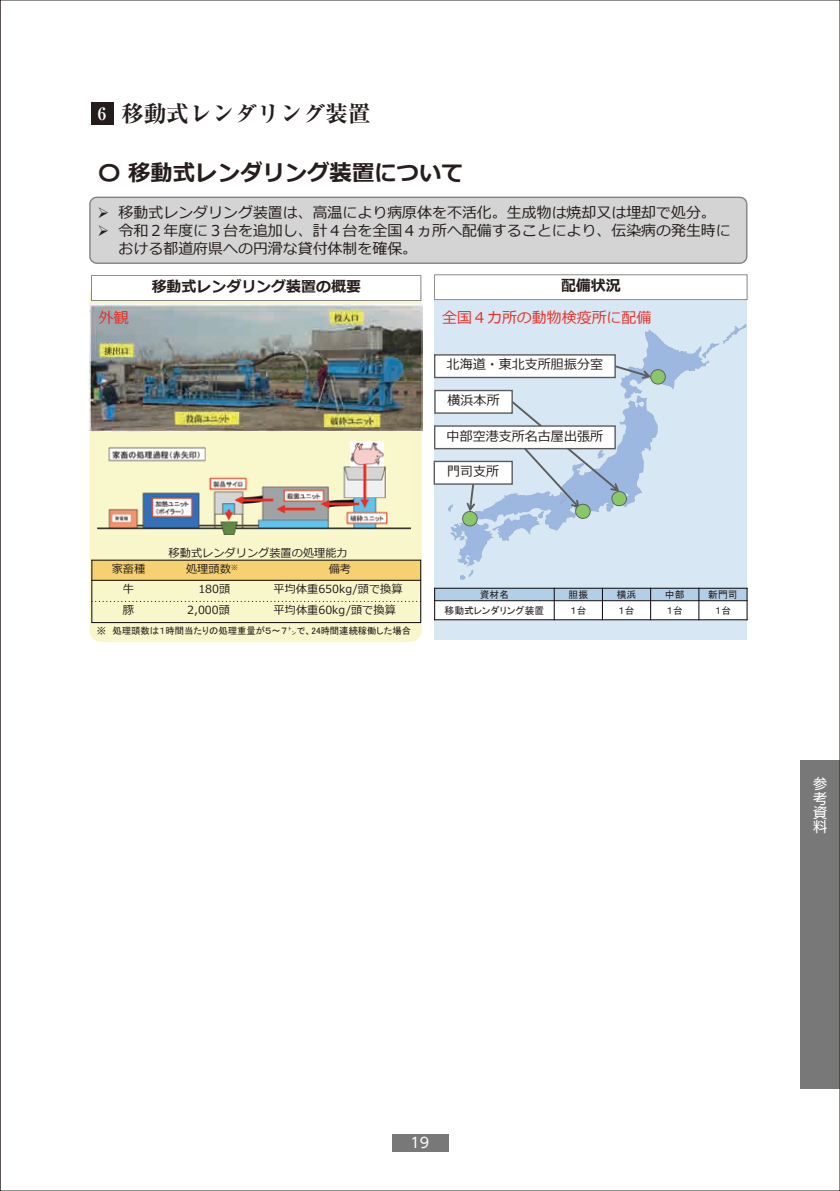
<style>
.page{position:relative;width:840px;height:1191px;background:#fff}
.page>*{position:absolute;margin:0;border:0;box-sizing:border-box;transform-origin:0 0}
.t1{font:700 expanded 22.6px "Ryumin Pro";color:#251c1c}
.t2{font:700 22.4px "Meiryo";color:#261d1c}
.t3{font:15px/17.8px "Meiryo";color:#261d1c}
.t4{font:700 15px "Meiryo";color:#261d1c}
.t5{font:15px "Meiryo";color:#e93026}
.t6{font:14.2px/14.2px "UD Shin Go Pr 6";color:#fff;text-align:justify}
.t7{font:13px "Meiryo";color:#261d1c}
.t8{font:11.2px "Meiryo";color:#261d1c}
.t9{font:9.8px "MS P Gothic";color:#261d1c}
.t10{font:9.4px "MS P Gothic";color:#261d1c}
.s1{font-family:"Ryumin Pr 6";font-stretch:normal;font-size:17px;color:#fff}
</style>
<div class="page">
<div style="left:391px;top:1134px;width:57px;height:17px;background:#787879"></div>
<div style="left:799px;top:760px;width:40px;height:329px;background:#787879"></div>
<div style="left:91px;top:102px;width:22px;height:23px;background:#251c1c"></div>
<div style="left:89px;top:197px;width:658px;height:67px;background:#d4d4d4"></div>
<div style="left:89px;top:282px;width:332px;height:360px;background:#f8f7cb;border-radius:12px"></div>
<div style="left:434px;top:298px;width:312px;height:342px;background:#d7e7f3"></div>
<svg style="left:434px;top:274px;width:313px;height:26px"></svg>
<div style="left:434px;top:588px;width:312px;height:12px;background:#b1cfe7"></div>
<div style="left:434px;top:600px;width:312px;height:20px;background:#fff"></div>
<hr style="left:553px;top:588px;width:1px;height:32px;background:#0b070b">
<hr style="left:601px;top:588px;width:1px;height:32px;background:#0b070b">
<hr style="left:649px;top:588px;width:1px;height:32px;background:#0b070b">
<hr style="left:698px;top:588px;width:1px;height:32px;background:#0b070b">
<hr style="left:434px;top:600px;width:313px;height:1px;background:#0b070b">
<hr style="left:434px;top:588px;width:1px;height:32px;background:#0b070b">
<hr style="left:746px;top:588px;width:1px;height:32px;background:#0b070b">
<hr style="left:434px;top:588px;width:313px;height:1px;background:#0b070b">
<hr style="left:434px;top:619px;width:313px;height:1px;background:#0b070b">
<img style="left:90px;top:305px;width:332px;height:127px">
<svg style="left:91px;top:275px;width:330px;height:26px"></svg>
<div style="left:92px;top:560px;width:328px;height:20px;background:#f6d171"></div>
<hr style="left:91px;top:580px;width:330px;height:1px;background:#0b070b">
<svg style="left:92px;top:601px;width:328px;height:1px"></svg>
<hr style="left:91px;top:560px;width:1px;height:63px;background:#0b070b">
<hr style="left:420px;top:560px;width:1px;height:63px;background:#0b070b">
<hr style="left:91px;top:560px;width:330px;height:1px;background:#0b070b">
<hr style="left:91px;top:622px;width:330px;height:1px;background:#0b070b">
<img style="left:98px;top:442px;width:312px;height:92px">
<svg style="left:433px;top:324px;width:312px;height:255px"></svg>
<h1 class="t1" style="left:98px;top:96px;width:274px"><span class="s1">6</span> 移動式レンダリング装置</h1>
<h2 class="t2" style="left:98px;top:157px;width:367px">〇移動式レンダリング装置について</h2>
<p class="t3" style="left:98px;top:205px;width:619px">➢ 移動式レンダリング装置は、⾼温により病原体を不活化。⽣成物は焼却⼜は埋却で処分。</p>
<p class="t3" style="left:118px;top:222px;width:613px;text-indent:-21px">➢ 令和２年度に３台を追加し、計４台を全国４ヵ所へ配備することにより、伝染病の発⽣時における都道府県への円滑な貸付体制を確保。</p>
<p class="t5" style="left:99px;top:307px;width:31px">外観</p>
<p class="t4" style="left:152px;top:276px;width:211px">移動式レンダリング装置の概要</p>
<p class="t8" style="left:168px;top:545px;width:180px">移動式レンダリング装置の処理能⼒</p>
<p class="t8" style="left:112px;top:561px;width:35px">家畜種</p>
<p class="t8" style="left:186px;top:561px;width:54px">処理頭数<sup>※</sup></p>
<p class="t8" style="left:328px;top:561px;width:24px">備考</p>
<p class="t8" style="left:123px;top:581px;width:13px">⽜</p>
<p class="t8" style="left:198px;top:581px;width:33px">180頭</p>
<p class="t8" style="left:273px;top:581px;width:130px">平均体重650kg/頭で換算</p>
<p class="t8" style="left:123px;top:602px;width:13px">豚</p>
<p class="t8" style="left:187px;top:602px;width:44px">2,000頭</p>
<p class="t8" style="left:273px;top:602px;width:124px">平均体重60kg/頭で換算</p>
<p class="t10" style="left:97px;top:626px;width:315px">※ 処理頭数は１時間当たりの処理重量が５～７㌧で、24時間連続稼働した場合</p>
<p class="t4" style="left:560px;top:275px;width:61px">配備状況</p>
<p class="t5" style="left:442px;top:307px;width:211px">全国４カ所の動物検疫所に配備</p>
<p class="t7" style="left:446px;top:355px;width:158px">北海道・東北⽀所胆振分室</p>
<p class="t7" style="left:447px;top:391px;width:54px">横浜本所</p>
<p class="t7" style="left:446px;top:427px;width:158px">中部空港⽀所名古屋出張所</p>
<p class="t7" style="left:447px;top:462px;width:54px">⾨司⽀所</p>
<p class="t9" style="left:479px;top:590px;width:31px">資材名</p>
<p class="t9" style="left:568px;top:590px;width:21px">胆振</p>
<p class="t9" style="left:616px;top:590px;width:21px">横浜</p>
<p class="t9" style="left:664px;top:590px;width:21px">中部</p>
<p class="t9" style="left:708px;top:590px;width:31px">新門司</p>
<p class="t9" style="left:444px;top:605px;width:101px">移動式レンダリング装置</p>
<p class="t9" style="left:569px;top:605px;width:18px">１台</p>
<p class="t9" style="left:618px;top:605px;width:18px">１台</p>
<p class="t9" style="left:666px;top:605px;width:18px">１台</p>
<p class="t9" style="left:714px;top:605px;width:18px">１台</p>
<p class="t6" style="left:812px;top:776px;width:15px">参考資料</p>
<p class="t6" style="left:410px;top:1135px;width:20px">19</p>
</div>
